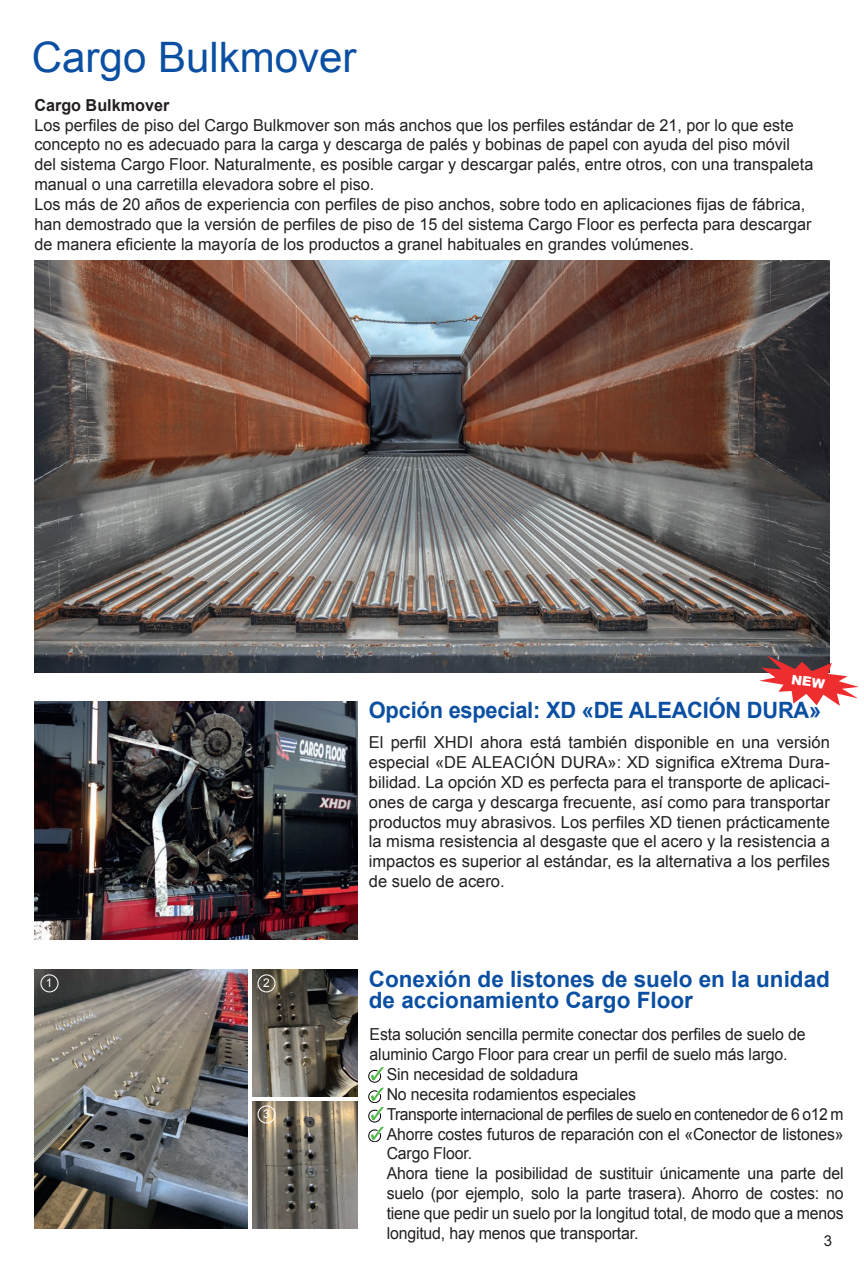
<style>
.page{position:relative;width:864px;height:1263px;background:#fff}
.page>*{position:absolute;margin:0;border:0;box-sizing:border-box;transform-origin:0 0}
.t1{font:42px "Arial";color:#0a4fa2}
.t2{font:700 22.5px/21px "Arial";color:#0a4fa2}
.t3{font:16.5px/19.8px "Arial";color:#231f20}
.t4{font:16.5px "Arial";color:#231f20;scale:.96 1}
.t5{font:16.5px "Arial";letter-spacing:-.03em;color:#231f20;scale:.95 1}
.t6{font:700 16.5px "Arial";color:#231f20}
.t7{font:15px "Arial";color:#231f20}
.t8{font:12px "Arial";color:#fff}
</style>
<div class="page">
<img style="left:34px;top:261px;width:795px;height:411px">
<img style="left:34px;top:701px;width:323px;height:239px">
<img style="left:34px;top:969px;width:213px;height:259px">
<img style="left:252px;top:969px;width:105px;height:128px">
<img style="left:252px;top:1101px;width:105px;height:127px">
<svg style="left:368px;top:1067px;width:15px;height:75px"></svg>
<div style="left:40px;top:974px;width:18px;height:18px;border:1px solid #fff;border-radius:50%"></div>
<div style="left:257px;top:974px;width:18px;height:18px;border:1px solid #fff;border-radius:50%"></div>
<div style="left:257px;top:1105px;width:18px;height:18px;border:1px solid #fff;border-radius:50%"></div>
<svg style="left:759px;top:655px;width:99px;height:51px"></svg>
<h1 class="t1" style="left:32px;top:30px;width:326px">Cargo Bulkmover</h1>
<p class="t6" style="left:34px;top:94px;width:136px">Cargo Bulkmover</p>
<p class="t3" style="left:34px;top:115px;width:780px">Los perfiles de piso del Cargo Bulkmover son más anchos que los perfiles estándar de 21, por lo que este concepto no es adecuado para la carga y descarga de palés y bobinas de papel con ayuda del piso móvil del sistema Cargo Floor. Naturalmente, es posible cargar y descargar palés, entre otros, con una transpaleta manual o una carretilla elevadora sobre el piso.<br>Los más de 20 años de experiencia con perfiles de piso anchos, sobre todo en aplicaciones fijas de fábrica, han demostrado que la versión de perfiles de piso de 15 del sistema Cargo Floor es perfecta para descargar de manera eficiente la mayoría de los productos a granel habituales en grandes volúmenes.</p>
<p class="t8" style="left:46px;top:974px;width:8px">1</p>
<p class="t8" style="left:263px;top:974px;width:8px">2</p>
<p class="t8" style="left:263px;top:1105px;width:8px">3</p>
<h2 class="t2" style="left:369px;top:700px;width:453px">Opción especial: XD «DE ALEACIÓN DURA»</h2>
<p class="t3" style="left:369px;top:733px;width:462px;text-align:justify">El perfil XHDI ahora está también disponible en una versión especial «DE ALEACIÓN DURA»: XD significa eXtrema Dura&shy;bilidad. La opción XD es perfecta para el transporte de aplicaci&shy;ones de carga y descarga frecuente, así como para transportar productos muy abrasivos. Los perfiles XD tienen prácticamente la misma resistencia al desgaste que el acero y la resistencia a impactos es superior al estándar, es la alternativa a los perfiles de suelo de acero.</p>
<h2 class="t2" style="left:369px;top:970px;width:462px">Conexión de listones de suelo en la unidad de accionamiento Cargo Floor</h2>
<p class="t4" style="left:369px;top:1024px;width:455px">Esta solución sencilla permite conectar dos perfiles de suelo de</p>
<p class="t4" style="left:369px;top:1044px;width:436px">aluminio Cargo Floor para crear un perfil de suelo más largo.</p>
<p class="t4" style="left:386px;top:1063px;width:201px">Sin necesidad de soldadura</p>
<p class="t4" style="left:386px;top:1083px;width:261px">No necesita rodamientos especiales</p>
<p class="t5" style="left:386px;top:1103px;width:482px">Transporte internacional de perfiles de suelo en contenedor de 6 o12 m</p>
<p class="t4" style="left:386px;top:1123px;width:477px">Ahorre costes futuros de reparación con el «Conector de listones»</p>
<p class="t4" style="left:386px;top:1143px;width:90px">Cargo Floor.</p>
<p class="t4" style="left:386px;top:1162px;width:477px">Ahora tiene la posibilidad de sustituir únicamente una parte del</p>
<p class="t4" style="left:386px;top:1182px;width:477px">suelo (por ejemplo, solo la parte trasera). Ahorro de costes: no</p>
<p class="t4" style="left:386px;top:1202px;width:477px">tiene que pedir un suelo por la longitud total, de modo que a menos</p>
<p class="t4" style="left:386px;top:1222px;width:264px">longitud, hay menos que transportar.</p>
<p class="t7" style="left:823px;top:1231px;width:10px">3</p>
</div>
